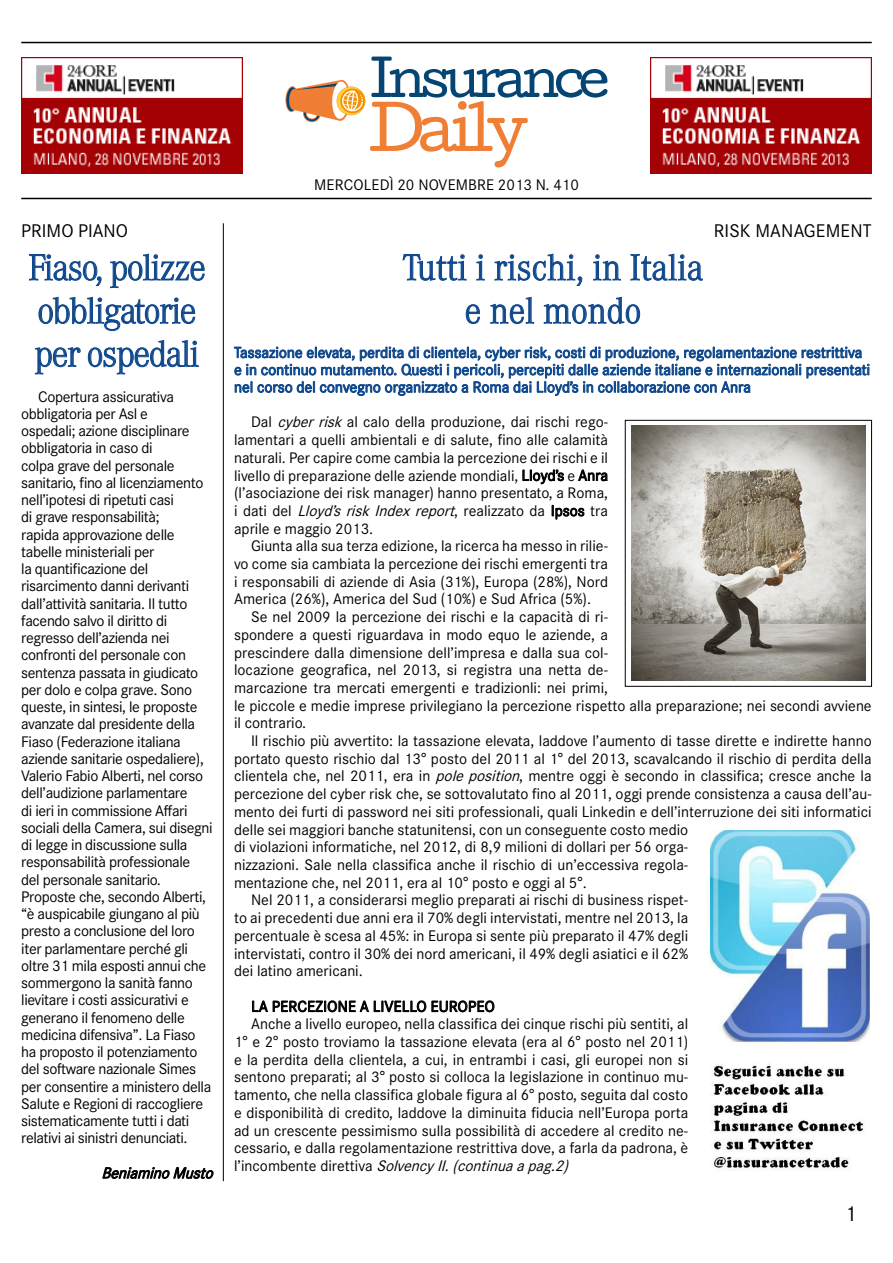
<style>
.page{position:relative;width:893px;height:1263px;background:#fff}
.page>*{position:absolute;margin:0;border:0;box-sizing:border-box;transform-origin:0 0}
.t1{font:300 36px/43.2px "Corporate A";letter-spacing:-.03em;color:#0f488c;scale:.95 1}
.t2{font:300 36px/43.2px "Corporate A";color:#0f488c;text-align:center;scale:.95 1}
.t3{font:21px "Corporate S";color:#000}
.t4{font:18px "Corporate S";letter-spacing:.01em;color:#000}
.t5{font:15px/17.7px "Corporate S";color:#000;text-align:justify}
.t6{font:15px/17.2px "Corporate S";letter-spacing:-.025em;color:#000}
.t7{font:15px/17.4px "Corporate S";color:#0f488c}
.t8{font:italic 15px "Corporate S";color:#000}
.s1{font-style:italic}
.s2{font-style:normal}
</style>
<div class="page">
<svg style="left:285px;top:57px;width:322px;height:110px"></svg>
<hr style="left:21px;top:42px;width:851px;height:1px;background:#000">
<hr style="left:21px;top:198px;width:851px;height:1px;background:#000">
<svg style="left:29px;top:254px;width:73px;height:32px"></svg>
<svg style="left:110px;top:253px;width:95px;height:35px"></svg>
<svg style="left:38px;top:296px;width:158px;height:35px"></svg>
<svg style="left:35px;top:347px;width:46px;height:28px"></svg>
<svg style="left:88px;top:340px;width:111px;height:35px"></svg>
<svg style="left:102px;top:1167px;width:112px;height:12px"></svg>
<hr style="left:223px;top:223px;width:1px;height:958px;background:#000">
<svg style="left:402px;top:254px;width:65px;height:27px"></svg>
<svg style="left:476px;top:254px;width:9px;height:27px"></svg>
<svg style="left:494px;top:253px;width:89px;height:33px"></svg>
<svg style="left:593px;top:254px;width:28px;height:27px"></svg>
<svg style="left:630px;top:253px;width:73px;height:28px"></svg>
<svg style="left:465px;top:304px;width:15px;height:20px"></svg>
<svg style="left:490px;top:296px;width:44px;height:28px"></svg>
<svg style="left:543px;top:296px;width:97px;height:28px"></svg>
<svg style="left:234px;top:346px;width:636px;height:50px"></svg>
<svg style="left:522px;top:469px;width:42px;height:15px"></svg>
<svg style="left:578px;top:469px;width:30px;height:13px"></svg>
<svg style="left:552px;top:505px;width:33px;height:15px"></svg>
<svg style="left:252px;top:1000px;width:243px;height:13px"></svg>
<div style="left:625px;top:420px;width:247px;height:266px;border:1px solid #000"></div>
<img style="left:631px;top:425px;width:234px;height:255px">
<img style="left:710px;top:830px;width:159px;height:341px">
<img style="left:21px;top:57px;width:221px;height:116px">
<img style="left:651px;top:57px;width:221px;height:116px">
<p class="t4" style="left:21px;top:220px;width:108px">PRIMO PIANO</p>
<h1 class="t1" style="left:28px;top:246px;width:189px">Fiaso, polizze obbligatorie per ospedali</h1>
<p class="t6" style="left:21px;top:388px;width:193px;text-indent:17px">Copertura assicurativa obbligatoria per Asl e<br>ospedali; azione disciplinare obbligatoria in caso di<br>colpa grave del personale sanitario, fino al licenziamento nell’ipotesi di ripetuti casi<br>di grave responsabilità;<br>rapida approvazione delle tabelle ministeriali per<br>la quantificazione del risarcimento danni derivanti dall’attività sanitaria. Il tutto facendo salvo il diritto di regresso dell’azienda nei confronti del personale con sentenza passata in giudicato per dolo e colpa grave. Sono queste, in sintesi, le proposte avanzate dal presidente della<br>Fiaso (Federazione italiana aziende sanitarie ospedaliere),<br>Valerio Fabio Alberti, nel corso dell’audizione parlamentare<br>di ieri in commissione Affari sociali della Camera, sui disegni di legge in discussione sulla responsabilità professionale del personale sanitario.<br>Proposte che, secondo Alberti, “è auspicabile giungano al più presto a conclusione del loro iter parlamentare perché gli oltre 31 mila esposti annui che sommergono la sanità fanno lievitare i costi assicurativi e generano il fenomeno delle medicina difensiva”. La Fiaso ha proposto il potenziamento del software nazionale Simes per consentire a ministero della<br>Salute e Regioni di raccogliere sistematicamente tutti i dati relativi ai sinistri denunciati.</p>
<p class="t8" style="left:101px;top:1164px;width:117px">BeniaminoMusto</p>
<p class="t5" style="left:314px;top:176px;width:266px">MERCOLEDÌ 20 NOVEMBRE 2013 N. 410</p>
<p class="t4" style="left:714px;top:220px;width:159px">RISK MANAGEMENT</p>
<h1 class="t2" style="left:402px;top:246px;width:318px">Tutti i rischi, in Italia e nel mondo</h1>
<p class="t7" style="left:234px;top:344px;width:638px">Tassazione elevata, perdita di clientela, cyber risk, costi di produzione, regolamentazione restrittiva e in continuo mutamento. Questi i pericoli, percepiti dalle aziende italiane e internazionali presentati nel corso del convegno organizzato a Roma dai Lloyd’s in collaborazione con Anra</p>
<p class="t5" style="left:234px;top:413px;width:375px;text-indent:17px">Dal <span class="s1">cyberrisk</span>al calo della produzione, dai rischi rego&shy;lamentari a quelli ambientali e di salute, fino alle calamità naturali. Per capire come cambia la percezione dei rischi e il livello di preparazione delle aziende mondiali, Lloyd’s e Anra (l’asociazione dei risk manager) hanno presentato, a Roma, i dati del <span class="s1">Lloyd’sriskIndexreport</span>, realizzato da Ipsos tra aprile e maggio 2013.</p>
<p class="t5" style="left:234px;top:537px;width:375px;text-indent:17px">Giunta alla sua terza edizione, la ricerca ha messo in rilie&shy;vo come sia cambiata la percezione dei rischi emergenti tra i responsabili di aziende di Asia (31%), Europa (28%), Nord America (26%), America del Sud (10%) e Sud Africa (5%).</p>
<p class="t5" style="left:234px;top:608px;width:639px;text-align:left;text-indent:17px">Se nel 2009 la percezione dei rischi e la capacità di ri-<br>spondere a questi riguardava in modo equo le aziende, a<br>prescindere dalla dimensione dell’impresa e dalla sua col-<br>locazione geografica, nel 2013, si registra una netta de-<br>marcazione tra mercati emergenti e tradizionli: nei primi,<br>le piccole e medie imprese privilegiano la percezione rispetto alla preparazione; nei secondi avviene il contrario.</p>
<p class="t5" style="left:251px;top:732px;width:622px">Il rischio più avvertito: la tassazione elevata, laddove l’aumento di tasse dirette e indirette hanno</p>
<p class="t5" style="left:234px;top:750px;width:639px">portato questo rischio dal 13° posto del 2011 al 1° del 2013, scavalcando il rischio di perdita della</p>
<p class="t5" style="left:234px;top:767px;width:639px">clientela che, nel 2011, era in <span class="s1">poleposition</span>, mentre oggi è secondo in classifica; cresce anche la</p>
<p class="t5" style="left:234px;top:785px;width:639px">percezione del cyber risk che, se sottovalutato fino al 2011, oggi prende consistenza a causa dell’au-</p>
<p class="t5" style="left:234px;top:803px;width:639px">mento dei furti di password nei siti professionali, quali Linkedin e dell’interruzione dei siti informatici</p>
<p class="t5" style="left:234px;top:821px;width:456px">delle sei maggiori banche statunitensi, con un conseguente costo medio</p>
<p class="t5" style="left:234px;top:838px;width:456px">di violazioni informatiche, nel 2012, di 8,9 milioni di dollari per 56 orga-</p>
<p class="t5" style="left:234px;top:856px;width:456px">nizzazioni. Sale nella classifica anche il rischio di un’eccessiva regola-</p>
<p class="t5" style="left:234px;top:874px;width:354px">mentazione che, nel 2011, era al 10° posto e oggi al 5°.</p>
<p class="t5" style="left:251px;top:891px;width:439px">Nel 2011, a considerarsi meglio preparati ai rischi di business rispet-</p>
<p class="t5" style="left:234px;top:909px;width:456px">to ai precedenti due anni era il 70% degli intervistati, mentre nel 2013, la</p>
<p class="t5" style="left:234px;top:927px;width:456px">percentuale è scesa al 45%: in Europa si sente più preparato il 47% degli</p>
<p class="t5" style="left:234px;top:944px;width:456px">intervistati, contro il 30% dei nord americani, il 49% degli asiatici e il 62%</p>
<p class="t5" style="left:234px;top:962px;width:130px">dei latino americani.</p>
<p class="t5" style="left:251px;top:998px;width:245px">LA PERCEZIONE A LIVELLO EUROPEO</p>
<p class="t5" style="left:251px;top:1015px;width:439px">Anche a livello europeo, nella classifica dei cinque rischi più sentiti, al</p>
<p class="t5" style="left:234px;top:1033px;width:456px">1° e 2° posto troviamo la tassazione elevata (era al 6° posto nel 2011)</p>
<p class="t5" style="left:234px;top:1051px;width:456px">e la perdita della clientela, a cui, in entrambi i casi, gli europei non si</p>
<p class="t5" style="left:234px;top:1068px;width:456px">sentono preparati; al 3° posto si colloca la legislazione in continuo mu-</p>
<p class="t5" style="left:234px;top:1086px;width:456px">tamento, che nella classifica globale figura al 6° posto, seguita dal costo</p>
<p class="t5" style="left:234px;top:1104px;width:456px">e disponibilità di credito, laddove la diminuita fiducia nell’Europa porta</p>
<p class="t5" style="left:234px;top:1121px;width:456px">ad un crescente pessimismo sulla possibilità di accedere al credito ne-</p>
<p class="t5" style="left:234px;top:1139px;width:456px">cessario, e dalla regolamentazione restrittiva dove, a farla da padrona, è</p>
<p class="t8" style="left:234px;top:1157px;width:340px"><span class="s2">l ’ i n c o m b e n t e d i r e t t i v a</span> SolvencyII<span class="s2">.</span> (continuaapag.2)</p>
<h2 class="t3" style="left:845px;top:1201px;width:13px">1</h2>
</div>
